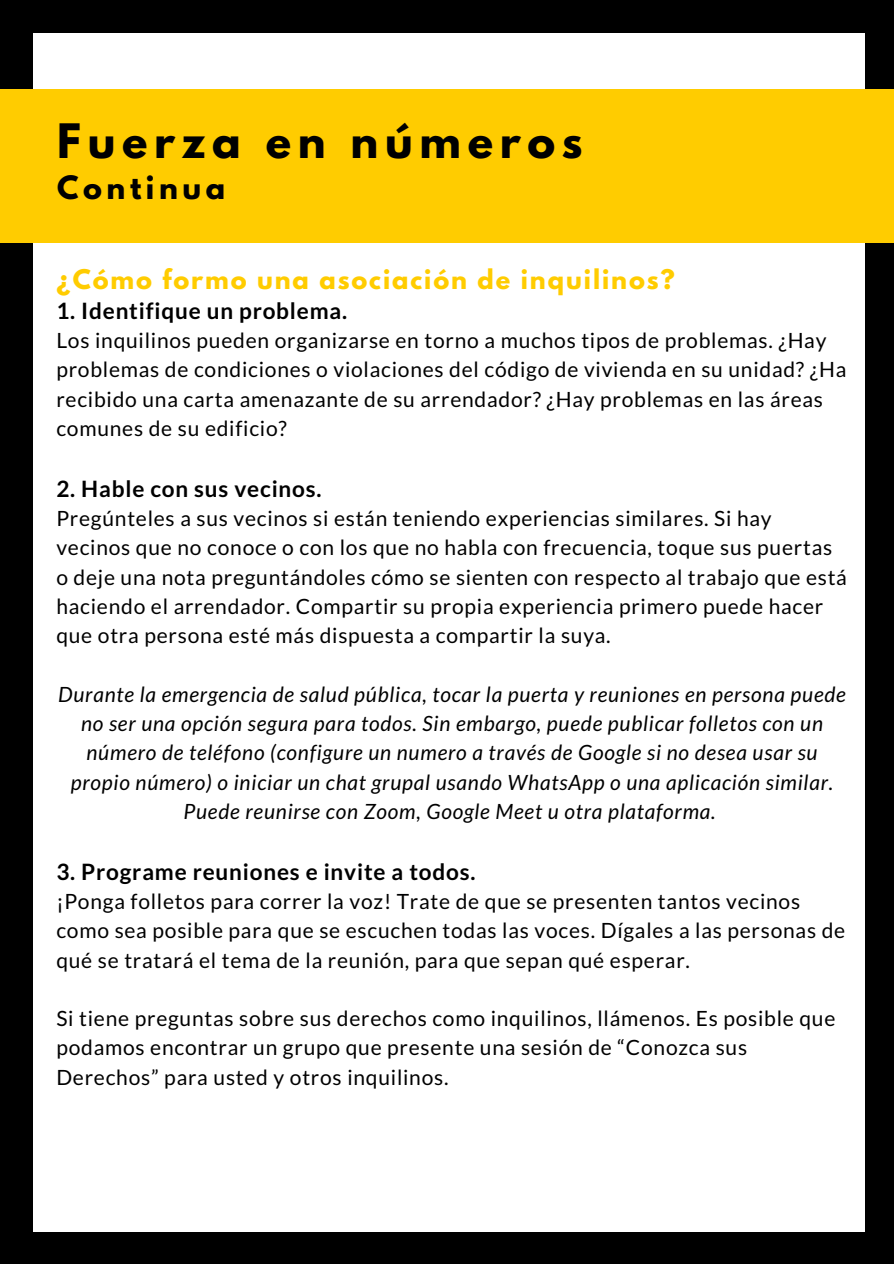
<style>
.page{position:relative;width:894px;height:1264px;background:#fff}
.page>*{position:absolute;margin:0;border:0;box-sizing:border-box;transform-origin:0 0}
.t1{font:700 42px "League Spartan";letter-spacing:.16em;color:#000}
.t2{font:700 28.5px "League Spartan";letter-spacing:.16em;color:#000}
.t3{font:700 24px "League Spartan";letter-spacing:.08em;color:#fc0}
.t4{font:700 22.5px "Lato";letter-spacing:.035em;color:#000}
.t5{font:21px/29.2px "Lato";letter-spacing:.035em;color:#000}
.t6{font:italic 21px/29.2px "Lato";letter-spacing:.035em;color:#000;text-align:center}
</style>
<div class="page">
<div style="left:0;top:0;width:893px;height:1263px;background:#000"></div>
<div style="left:34px;top:33px;width:830px;height:1198px;background:#fff"></div>
<div style="left:0;top:89px;width:893px;height:153px;background:#fc0"></div>
<p class="t1" style="left:57px;top:120px;width:527px">Fuerza en números</p>
<p class="t2" style="left:57px;top:173px;width:170px">Continua</p>
<p class="t3" style="left:57px;top:267px;width:619px">¿Cómo formo una asociación de inquilinos?</p>
<p class="t4" style="left:56px;top:296px;width:292px">1. Identifique un problema.</p>
<p class="t5" style="left:56px;top:325px;width:791px">Los inquilinos pueden organizarse en torno a muchos tipos de problemas. ¿Hay problemas de condiciones o violaciones del código de vivienda en su unidad? ¿Ha recibido una carta amenazante de su arrendador? ¿Hay problemas en las áreas comunes de su edificio?</p>
<p class="t4" style="left:56px;top:474px;width:266px">2. Hable con sus vecinos.</p>
<p class="t5" style="left:56px;top:503px;width:791px">Pregúnteles a sus vecinos si están teniendo experiencias similares. Si hay vecinos que no conoce o con los que no habla con frecuencia, toque sus puertas o deje una nota preguntándoles cómo se sienten con respecto al trabajo que está haciendo el arrendador. Compartir su propia experiencia primero puede hacer que otra persona esté más dispuesta a compartir la suya.</p>
<p class="t6" style="left:58px;top:679px;width:789px">Durante la emergencia de salud pública, tocar la puerta y reuniones en persona puede no ser una opción segura para todos. Sin embargo, puede publicar folletos con un número de teléfono (configure un numero a través de Google si no desea usar su propio número) o iniciar un chat grupal usando WhatsApp o una aplicación similar.<br>Puede reunirse con Zoom, Google Meet u otra plataforma.</p>
<p class="t4" style="left:56px;top:857px;width:420px">3. Programe reuniones e invite a todos.</p>
<p class="t5" style="left:56px;top:886px;width:790px">¡Ponga folletos para correr la voz! Trate de que se presenten tantos vecinos como sea posible para que se escuchen todas las voces. Dígales a las personas de qué se tratará el tema de la reunión, para que sepan qué esperar.</p>
<p class="t5" style="left:56px;top:1003px;width:780px">Si tiene preguntas sobre sus derechos como inquilinos, llámenos. Es posible que podamos encontrar un grupo que presente una sesión de “Conozca sus<br>Derechos” para usted y otros inquilinos.</p>
</div>
